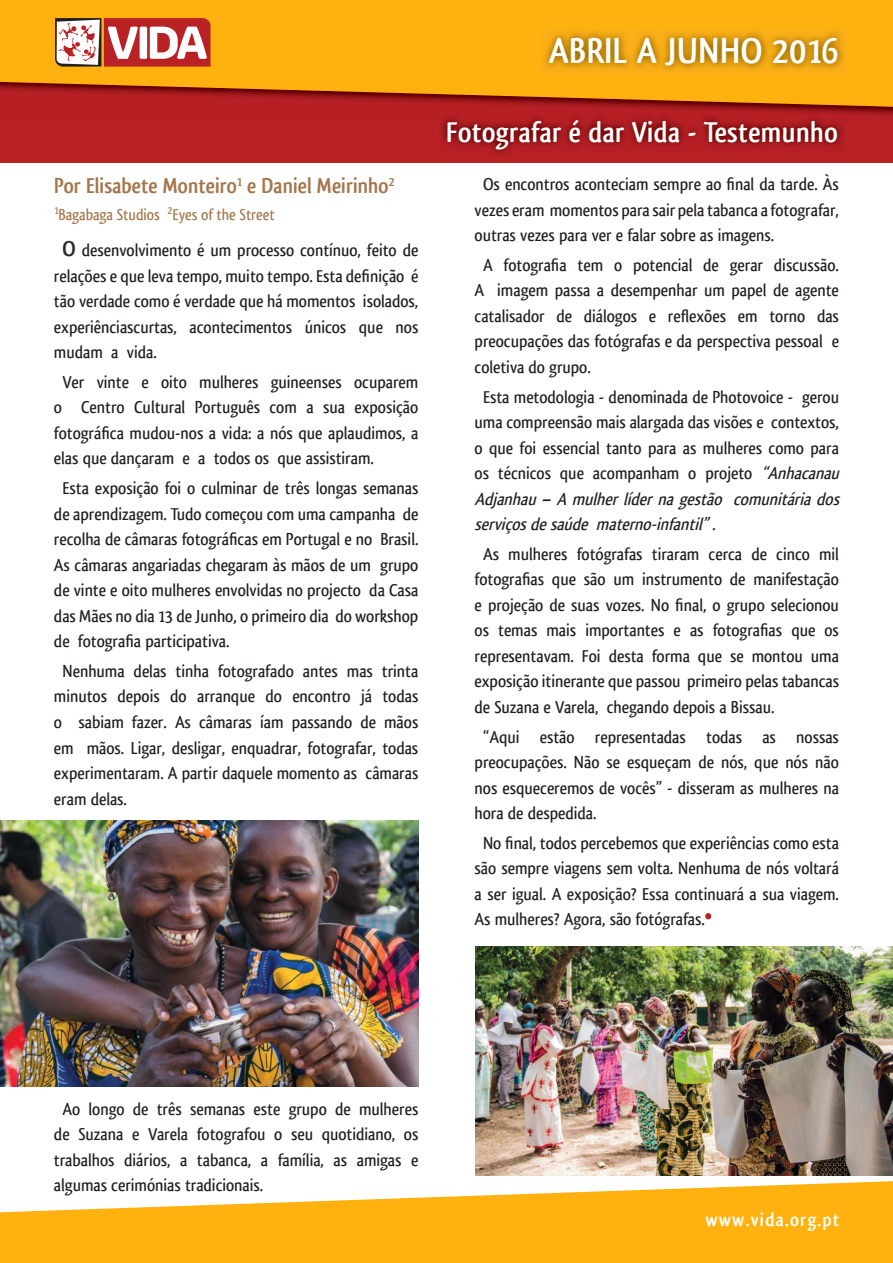
<style>
.page{position:relative;width:893px;height:1263px;background:#fff}
.page>*{position:absolute;margin:0;border:0;box-sizing:border-box;transform-origin:0 0}
.t1{font:700 37.5px "Qlassik";letter-spacing:.01em;color:#fff}
.t2{font:700 30px "Qlassik";letter-spacing:.01em;color:#fff}
.t3{font:700 22.5px "Qlassik";color:#a3764c}
.t4{font:700 19.5px "Qlassik";letter-spacing:.06em;color:#fff}
.t5{font:500 18px/25.5px "Qlassik";color:#241f1f;text-align:justify}
.t6{font:500 16.5px "Qlassik";color:#a3764c}
.s1{font-weight:700;font-size:22.5px;color:#2e292a}
.s2{font-style:italic}
</style>
<div class="page">
<div style="left:0;top:4px;width:893px;height:158px;background:#ba2124"></div>
<svg style="left:0;top:0;width:893px;height:107px;background:#ef9910"></svg>
<svg style="left:0;top:1181px;width:893px;height:82px;fill:#ffb10f"></svg>
<svg style="left:55px;top:18px;width:155px;height:49px"></svg>
<img style="left:542px;top:30px;width:304px;height:43px">
<img style="left:475px;top:947px;width:418px;height:229px">
<img style="left:0;top:821px;width:418px;height:265px">
<svg style="left:705px;top:913px;width:6px;height:6px"></svg>
<p class="t3" style="left:54px;top:173px;width:342px">Por Elisabete Monteiro<sup>1</sup> e Daniel Meirinho<sup>2</sup></p>
<p class="t6" style="left:54px;top:205px;width:222px"><sup>1</sup>Bagabaga Studios <sup>2</sup>Eyes of the Street</p>
<p class="t5" style="left:54px;top:237px;width:366px;text-indent:9px"><span class="s1">O</span> desenvolvimento é um processo contínuo, feito de relações e que leva tempo, muito tempo. Esta definição é tão verdade como é verdade que há momentos isolados, experiênciascurtas, acontecimentos únicos que nos mudam a vida.</p>
<p class="t5" style="left:54px;top:369px;width:366px;text-indent:9px">Ver vinte e oito mulheres guineenses ocuparem o Centro Cultural Português com a sua exposição fotográfica mudou-nos a vida: a nós que aplaudimos, a elas que dançaram e a todos os que assistiram.</p>
<p class="t5" style="left:54px;top:475px;width:366px;text-indent:9px">Esta exposição foi o culminar de três longas semanas de aprendizagem. Tudo começou com uma campanha de recolha de câmaras fotográficas em Portugal e no Brasil.<br>As câmaras angariadas chegaram às mãos de um grupo de vinte e oito mulheres envolvidas no projecto da Casa das Mães no dia 13 de Junho, o primeiro dia do workshop de fotografia participativa.</p>
<p class="t5" style="left:54px;top:658px;width:366px;text-indent:9px">Nenhuma delas tinha fotografado antes mas trinta minutos depois do arranque do encontro já todas o sabiam fazer. As câmaras íam passando de mãos em mãos. Ligar, desligar, enquadrar, fotografar, todas experimentaram. A partir daquele momento as câmaras eram delas.</p>
<h1 class="t1" style="left:549px;top:29px;width:292px">ABRIL A JUNHO 2016</h1>
<h2 class="t2" style="left:446px;top:114px;width:393px">Fotografar é dar Vida - Testemunho</h2>
<p class="t5" style="left:475px;top:171px;width:366px;text-indent:9px">Os encontros aconteciam sempre ao final da tarde. Às vezes eram momentos para sair pela tabanca a fotografar, outras vezes para ver e falar sobre as imagens.</p>
<p class="t5" style="left:475px;top:252px;width:366px;text-indent:9px">A fotografia tem o potencial de gerar discussão.<br>A imagem passa a desempenhar um papel de agente catalisador de diálogos e reflexões em torno das preocupações das fotógrafas e da perspectiva pessoal e coletiva do grupo.</p>
<p class="t5" style="left:475px;top:384px;width:371px;text-align:left;text-indent:9px">Esta metodologia - denominada de Photovoice - gerou uma compreensão mais alargada das visões e contextos, o que foi essencial tanto para as mulheres como para os técnicos que acompanham o projeto <span class="s2">“Anhacanau Adjanhau–A mulherlídernagestão comunitáriados serviçosdesaúde materno-infantil”.</span></p>
<p class="t5" style="left:475px;top:541px;width:366px;text-indent:9px">As mulheres fotógrafas tiraram cerca de cinco mil fotografias que são um instrumento de manifestação e projeção de suas vozes. No final, o grupo selecionou os temas mais importantes e as fotografias que os representavam. Foi desta forma que se montou uma exposição itinerante que passou primeiro pelas tabancas de Suzana e Varela, chegando depois a Bissau.</p>
<p class="t5" style="left:475px;top:724px;width:366px;text-indent:9px">“Aqui estão representadas todas as nossas preocupações. Não se esqueçam de nós, que nós não nos esqueceremos de vocês” - disseram as mulheres na hora de despedida.</p>
<p class="t5" style="left:475px;top:830px;width:366px;text-indent:9px">No final, todos percebemos que experiências como esta são sempre viagens sem volta. Nenhuma de nós voltará a ser igual. A exposição? Essa continuará a sua viagem.<br>As mulheres? Agora, são fotógrafas.</p>
<p class="t5" style="left:54px;top:1096px;width:366px;text-indent:9px">Ao longo de três semanas este grupo de mulheres de Suzana e Varela fotografou o seu quotidiano, os trabalhos diários, a tabanca, a família, as amigas e algumas cerimónias tradicionais.</p>
<p class="t4" style="left:705px;top:1208px;width:136px">www.vida.org.pt</p>
</div>
